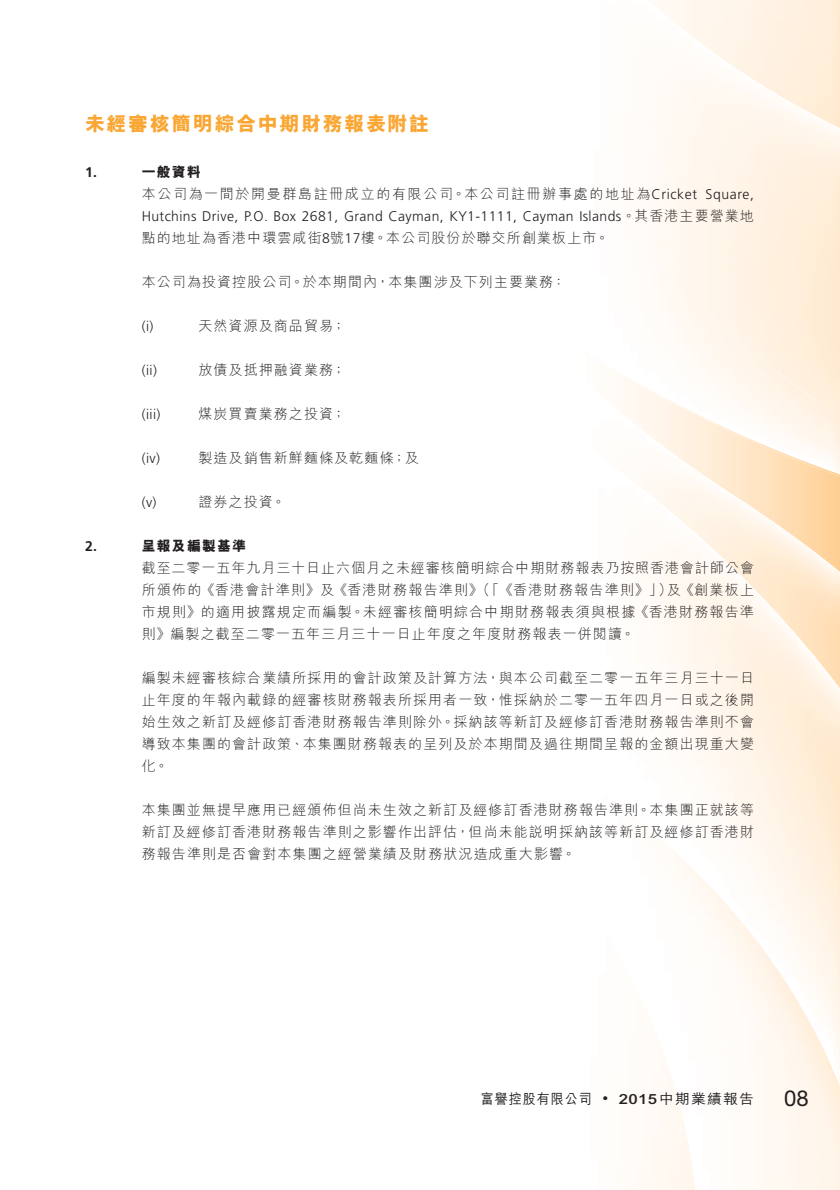
<style>
.page{position:relative;width:840px;height:1190px;background:#fff}
.page>*{position:absolute;margin:0;border:0;box-sizing:border-box;transform-origin:0 0}
.t1{font:22px "Helvetica Neue LT Std";color:#231f20}
.t2{font:20px "M Hei HK Xbold E Ten B5 H";letter-spacing:.08em;color:#faa633}
.t3{font:14px/22px "M Hei HK Light E Ten B5 H";letter-spacing:.08em;color:#231f20;text-align:justify}
.t4{font:300 14px "Frutiger LT Std";letter-spacing:.03em;color:#231f20}
.t5{font:14px "M Hei HK Light E Ten B5 H";letter-spacing:.12em;color:#231f20}
.t6{font:14px "M Hei HK Medium E Ten B5 H";letter-spacing:.08em;color:#231f20;scale:.93 1}
.t7{font:14px "M Hei HK Xbold E Ten B5 H";letter-spacing:.08em;color:#231f20}
.t8{font:700 14px "Frutiger LT Std";color:#231f20}
.s1{font-family:"Frutiger LT Std";font-weight:300}
.s2{font-family:"M Hei HK Light E Ten B5 H";font-weight:400}
.s3{font-family:"Frutiger LT Std";font-size:11px}
.s4{font-family:"Arial MT Std";font-weight:500}
</style>
<div class="page">
<img style="left:730px;top:478px;width:109px;height:132px">
<img style="left:630px;top:419px;width:209px;height:57px">
<img style="left:630px;top:450px;width:100px;height:160px">
<img style="left:730px;top:562px;width:68px;height:48px">
<img style="left:590px;top:522px;width:49px;height:668px">
<h2 class="t2" style="left:85px;top:116px;width:346px">未經審核簡明綜合中期財務報表附註</h2>
<p class="t8" style="left:85px;top:164px;width:14px">1.</p>
<p class="t7" style="left:142px;top:166px;width:61px">一般資料</p>
<p class="t5" style="left:142px;top:188px;width:614px">本公司為一間於開曼群島註冊成立的有限公司。本公司註冊辦事處的地址為<span class="s1">Cricket Square,</span></p>
<p class="t4" style="left:142px;top:210px;width:614px">Hutchins Drive, P.O. Box 2681, Grand Cayman, KY1-1111, Cayman Islands<span class="s2">。其香港主要營業地</span></p>
<p class="t3" style="left:142px;top:228px;width:469px">點的地址為香港中環雲咸街<span class="s1">8</span>號<span class="s1">17</span>樓。本公司股份於聯交所創業板上市。</p>
<p class="t3" style="left:142px;top:272px;width:426px">本公司為投資控股公司。於本期間內，本集團涉及下列主要業務：</p>
<p class="t4" style="left:142px;top:320px;width:13px">(i)</p>
<p class="t3" style="left:198px;top:316px;width:149px">天然資源及商品貿易；</p>
<p class="t4" style="left:142px;top:364px;width:17px">(ii)</p>
<p class="t3" style="left:198px;top:360px;width:149px">放債及抵押融資業務；</p>
<p class="t4" style="left:142px;top:408px;width:20px">(iii)</p>
<p class="t3" style="left:198px;top:404px;width:149px">煤炭買賣業務之投資；</p>
<p class="t4" style="left:142px;top:452px;width:20px">(iv)</p>
<p class="t3" style="left:198px;top:448px;width:222px">製造及銷售新鮮麵條及乾麵條；及</p>
<p class="t4" style="left:142px;top:496px;width:16px">(v)</p>
<p class="t3" style="left:198px;top:492px;width:88px">證券之投資。</p>
<p class="t8" style="left:85px;top:538px;width:14px">2.</p>
<p class="t7" style="left:142px;top:540px;width:106px">呈報及編製基準</p>
<p class="t3" style="left:142px;top:558px;width:614px">截至二零一五年九月三十日止六個月之未經審核簡明綜合中期財務報表乃按照香港會計師公會所頒佈的《香港會計準則》及《香港財務報告準則》（「《香港財務報告準則》」）及《創業板上市規則》的適用披露規定而編製。未經審核簡明綜合中期財務報表須與根據《香港財務報告準則》編製之截至二零一五年三月三十一日止年度之年度財務報表一併閱讀。</p>
<p class="t3" style="left:142px;top:668px;width:614px">編製未經審核綜合業績所採用的會計政策及計算方法，與本公司截至二零一五年三月三十一日止年度的年報內載錄的經審核財務報表所採用者一致，惟採納於二零一五年四月一日或之後開始生效之新訂及經修訂香港財務報告準則除外。採納該等新訂及經修訂香港財務報告準則不會導致本集團的會計政策、本集團財務報表的呈列及於本期間及過往期間呈報的金額出現重大變化。</p>
<p class="t3" style="left:142px;top:800px;width:614px">本集團並無提早應用已經頒佈但尚未生效之新訂及經修訂香港財務報告準則。本集團正就該等新訂及經修訂香港財務報告準則之影響作出評估，但尚未能說明採納該等新訂及經修訂香港財務報告準則是否會對本集團之經營業績及財務狀況造成重大影響。</p>
<p class="t6" style="left:481px;top:1094px;width:295px">富譽控股有限公司 <span class="s3">•</span> <span class="s4">2015</span>中期業績報告</p>
<h1 class="t1" style="left:784px;top:1086px;width:26px">08</h1>
</div>
